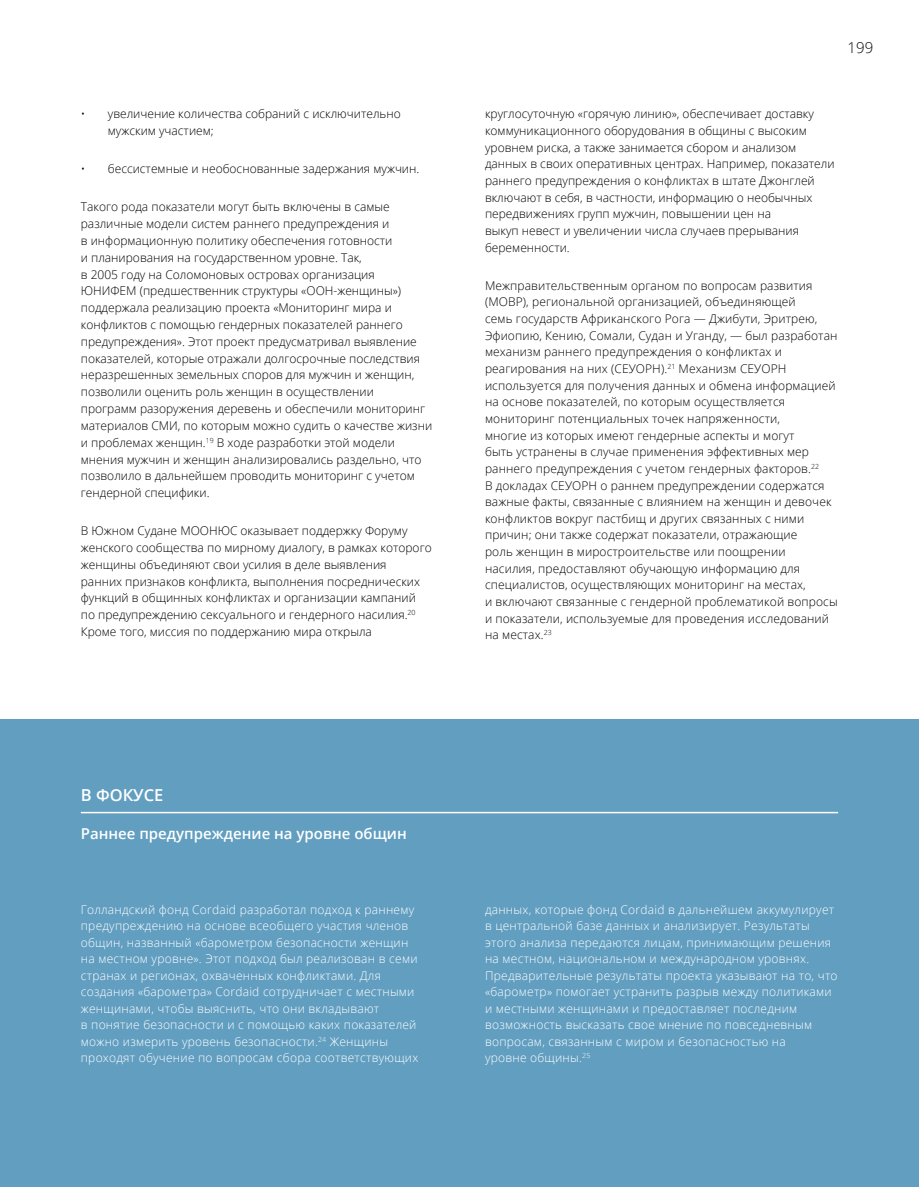
<style>
.page{position:relative;width:919px;height:1187px;background:#fff}
.page>*{position:absolute;margin:0;border:0;box-sizing:border-box;transform-origin:0 0}
.t1{font:600 16.5px "Open Sans";color:#fff}
.t2{font:600 15px "Open Sans";color:#fff}
.t3{font:300 15px "Open Sans";color:#000}
.t4{font:300 12px/16.6px "Open Sans";color:#000}
.t5{font:300 12px/16.5px "Open Sans";letter-spacing:.02em;color:#fff}
</style>
<div class="page">
<div style="left:0;top:719px;width:918px;height:467px;background:#619ec0"></div>
<hr style="left:81px;top:811px;width:757px;height:2px;background:#fff">
<p class="t4" style="left:108px;top:105px;width:294px;text-indent:-27px">• увеличение количества собраний с исключительно мужским участием;</p>
<p class="t4" style="left:81px;top:160px;width:340px">• бессистемные и необоснованные задержания мужчин.</p>
<p class="t4" style="left:81px;top:198px;width:353px">Такого рода показатели могут быть включены в самые различные модели систем раннего предупреждения и<br>в информационную политику обеспечения готовности<br>и планирования на государственном уровне. Так,<br>в 2005 году на Соломоновых островах организация ЮНИФЕМ (предшественник структуры «ООН-женщины») поддержала реализацию проекта «Мониторинг мира и конфликтов с помощью гендерных показателей раннего предупреждения». Этот проект предусматривал выявление показателей, которые отражали долгосрочные последствия неразрешенных земельных споров для мужчин и женщин, позволили оценить роль женщин в осуществлении программ разоружения деревень и обеспечили мониторинг материалов СМИ, по которым можно судить о качестве жизни и проблемах женщин.<sup>19</sup> В ходе разработки этой модели мнения мужчин и женщин анализировались раздельно, что позволило в дальнейшем проводить мониторинг с учетом гендерной специфики.</p>
<p class="t4" style="left:81px;top:522px;width:352px">В Южном Судане МООНЮС оказывает поддержку Форуму женского сообщества по мирному диалогу, в рамках которого женщины объединяют свои усилия в деле выявления<br>ранних признаков конфликта, выполнения посреднических функций в общинных конфликтах и организации кампаний по предупреждению сексуального и гендерного насилия.<sup>20<br></sup>Кроме того, миссия по поддержанию мира открыла</p>
<p class="t3" style="left:847px;top:38px;width:27px">199</p>
<p class="t4" style="left:485px;top:105px;width:351px">круглосуточную «горячую линию», обеспечивает доставку коммуникационного оборудования в общины с высоким уровнем риска, а также занимается сбором и анализом данных в своих оперативных центрах. Например, показатели раннего предупреждения о конфликтах в штате Джонглей включают в себя, в частности, информацию о необычных передвижениях групп мужчин, повышении цен на<br>выкуп невест и увеличении числа случаев прерывания беременности.</p>
<p class="t4" style="left:485px;top:276px;width:354px">Межправительственным органом по вопросам развития (МОВР), региональной организацией, объединяющей<br>семь государств Африканского Рога — Джибути, Эритрею, Эфиопию, Кению, Сомали, Судан и Уганду, — был разработан механизм раннего предупреждения о конфликтах и реагирования на них (СЕУОРН).<sup>21</sup> Механизм СЕУОРН используется для получения данных и обмена информацией на основе показателей, по которым осуществляется мониторинг потенциальных точек напряженности,<br>многие из которых имеют гендерные аспекты и могут<br>быть устранены в случае применения эффективных мер раннего предупреждения с учетом гендерных факторов.<sup>22<br></sup>В докладах СЕУОРН о раннем предупреждении содержатся важные факты, связанные с влиянием на женщин и девочек конфликтов вокруг пастбищ и других связанных с ними причин; они также содержат показатели, отражающие<br>роль женщин в миростроительстве или поощрении насилия, предоставляют обучающую информацию для специалистов, осуществляющих мониторинг на местах,<br>и включают связанные с гендерной проблематикой вопросы и показатели, используемые для проведения исследований на местах.<sup>23</sup></p>
<h1 class="t1" style="left:81px;top:783px;width:84px">В ФОКУСЕ</h1>
<p class="t2" style="left:81px;top:823px;width:327px">Раннее предупреждение на уровне общин</p>
<p class="t5" style="left:81px;top:900px;width:339px">Голландский фонд Cordaid разработал подход к раннему предупреждению на основе всеобщего участия членов общин, названный «барометром безопасности женщин на местном уровне». Этот подход был реализован в семи странах и регионах, охваченных конфликтами. Для создания «барометра» Cordaid сотрудничает с местными женщинами, чтобы выяснить, что они вкладывают<br>в понятие безопасности и с помощью каких показателей можно измерить уровень безопасности.<sup>24</sup> Женщины проходят обучение по вопросам сбора соответствующих</p>
<p class="t5" style="left:485px;top:900px;width:354px">данных, которые фонд Cordaid в дальнейшем аккумулирует в центральной базе данных и анализирует. Результаты этого анализа передаются лицам, принимающим решения на местном, национальном и международном уровнях.<br>Предварительные результаты проекта указывают на то, что «барометр» помогает устранить разрыв между политиками и местными женщинами и предоставляет последним возможность высказать свое мнение по повседневным вопросам, связанным с миром и безопасностью на<br>уровне общины.<sup>25</sup></p>
</div>
